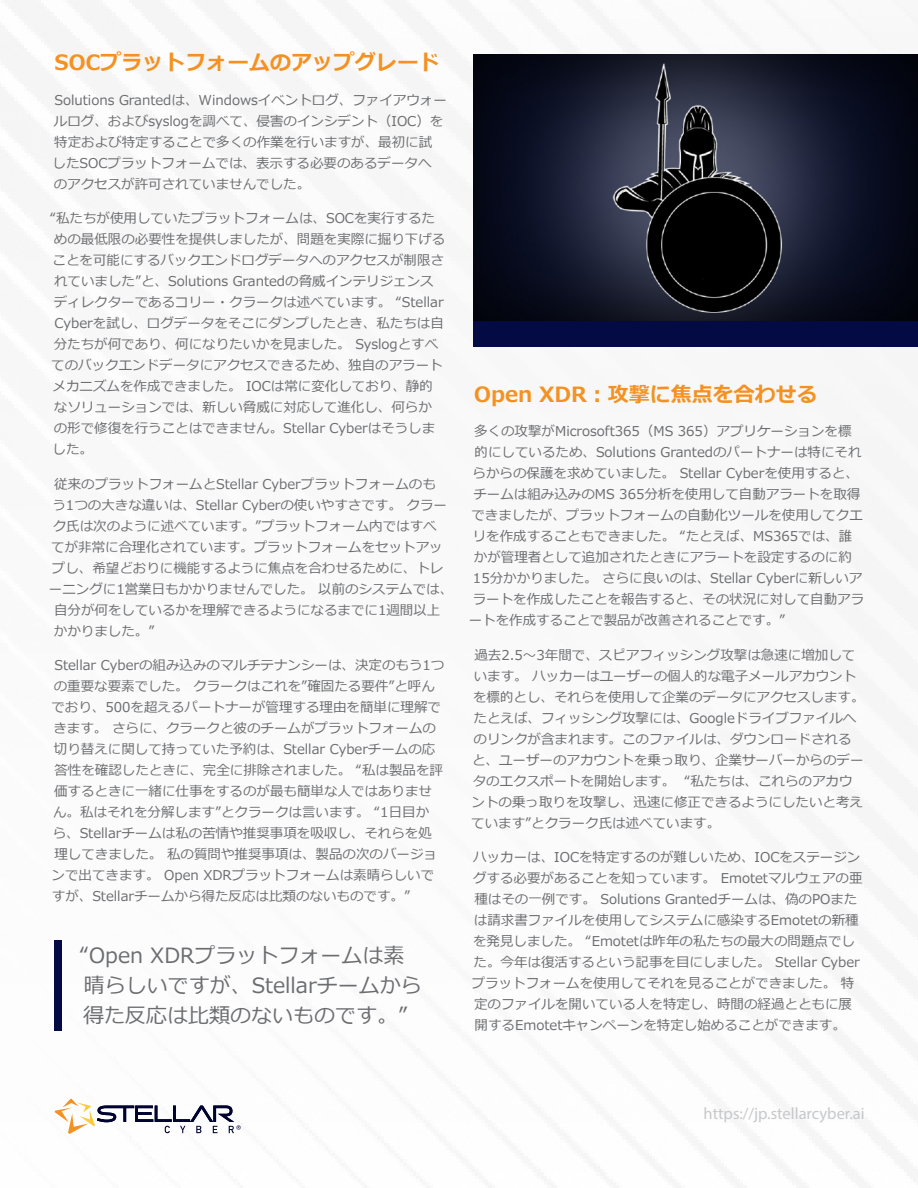
<style>
.page{position:relative;width:918px;height:1188px;background:#fff}
.page>*{position:absolute;margin:0;border:0;box-sizing:border-box;transform-origin:0 0}
.t1{font:21px/30px "Meiryo";color:#6c6d70}
.t2{font:700 21px "Meiryo";letter-spacing:.01em;color:#f59121}
.t3{font:16.5px "Myriad Pro";color:#c7c8ca}
.t4{font:13.5px/21px "Meiryo";color:#6c6d70}
</style>
<div class="page">
<div style="left:54px;top:940px;width:7px;height:91px;background:#040a43"></div>
<svg style="left:55px;top:1099px;width:186px;height:35px"></svg>
<div style="left:473px;top:321px;width:445px;height:26px;background:#040a43"></div>
<img style="left:473px;top:55px;width:445px;height:266px">
<p class="t2" style="left:54px;top:48px;width:387px">SOCプラットフォームのアップグレード</p>
<p class="t4" style="left:53px;top:90px;width:396px">Solutions Grantedは、Windowsイベントログ、ファイアウォールログ、およびsyslogを調べて、侵害のインシデント（IOC）を特定および特定することで多くの作業を行いますが、最初に試したSOCプラットフォームでは、表示する必要のあるデータへのアクセスが許可されていませんでした。</p>
<p class="t4" style="left:50px;top:208px;width:397px">“私たちが使用していたプラットフォームは、SOCを実行するための最低限の必要性を提供しましたが、問題を実際に掘り下げることを可能にするバックエンドログデータへのアクセスが制限されていました”と、Solutions Grantedの脅威インテリジェンスディレクターであるコリー・クラークは述べています。 “Stellar Cyberを試し、ログデータをそこにダンプしたとき、私たちは自分たちが何であり、何になりたいかを見ました。 Syslogとすべてのバックエンドデータにアクセスできるため、独自のアラートメカニズムを作成できました。 IOCは常に変化しており、静的なソリューションでは、新しい脅威に対応して進化し、何らか<br>の形で修復を行うことはできません。Stellar Cyberはそうしました。</p>
<p class="t4" style="left:54px;top:474px;width:383px">従来のプラットフォームとStellar Cyberプラットフォームのも</p>
<p class="t4" style="left:52px;top:495px;width:396px">う1つの大きな違いは、Stellar Cyberの使いやすさです。 クラー</p>
<p class="t4" style="left:53px;top:516px;width:386px">ク氏は次のように述べています。”プラットフォーム内ではすべ</p>
<p class="t4" style="left:51px;top:537px;width:393px">てが非常に合理化されています。プラットフォームをセットアッ</p>
<p class="t4" style="left:52px;top:558px;width:393px">プし、希望どおりに機能するように焦点を合わせるために、トレ</p>
<p class="t4" style="left:49px;top:579px;width:406px">ーニングに1営業日もかかりませんでした。 以前のシステムでは、</p>
<p class="t4" style="left:54px;top:600px;width:388px">自分が何をしているかを理解できるようになるまでに1週間以上</p>
<p class="t4" style="left:54px;top:621px;width:102px">かかりました。”</p>
<p class="t4" style="left:51px;top:655px;width:394px">Stellar Cyberの組み込みのマルチテナンシーは、決定のもう1つの重要な要素でした。 クラークはこれを”確固たる要件”と呼んでおり、500を超えるパートナーが管理する理由を簡単に理解できます。 さらに、クラークと彼のチームがプラットフォームの切り替えに関して持っていた予約は、Stellar Cyberチームの応答性を確認したときに、完全に排除されました。 “私は製品を評価するときに一緒に仕事をするのが最も簡単な人ではありません。私はそれを分解します”とクラークは言います。 “1日目か<br>ら、Stellarチームは私の苦情や推奨事項を吸収し、それらを処理してきました。 私の質問や推奨事項は、製品の次のバージョンで出てきます。 Open XDRプラットフォームは素晴らしいですが、Stellarチームから得た反応は比類のないものです。”</p>
<p class="t1" style="left:80px;top:942px;width:343px">“Open XDRプラットフォームは素晴らしいですが、Stellarチームから得た反応は比類のないものです。”</p>
<p class="t2" style="left:474px;top:379px;width:345px">Open XDR：攻撃に焦点を合わせる</p>
<p class="t4" style="left:474px;top:422px;width:379px">多くの攻撃がMicrosoft365（MS 365）アプリケーションを標</p>
<p class="t4" style="left:475px;top:443px;width:389px">的にしているため、Solutions Grantedのパートナーは特にそれ</p>
<p class="t4" style="left:473px;top:464px;width:388px">らからの保護を求めていました。 Stellar Cyberを使用すると、</p>
<p class="t4" style="left:473px;top:485px;width:389px">チームは組み込みのMS 365分析を使用して自動アラートを取得</p>
<p class="t4" style="left:471px;top:506px;width:393px">できましたが、プラットフォームの自動化ツールを使用してクエ</p>
<p class="t4" style="left:473px;top:527px;width:381px">リを作成することもできました。 “たとえば、MS365では、誰</p>
<p class="t4" style="left:474px;top:548px;width:379px">かが管理者として追加されたときにアラートを設定するのに約</p>
<p class="t4" style="left:473px;top:569px;width:391px">15分かかりました。 さらに良いのは、Stellar Cyberに新しいア</p>
<p class="t4" style="left:473px;top:590px;width:393px">ラートを作成したことを報告すると、その状況に対して自動アラ</p>
<p class="t4" style="left:469px;top:611px;width:318px">ートを作成することで製品が改善されることです。”</p>
<p class="t4" style="left:471px;top:645px;width:395px">過去2.5〜3年間で、スピアフィッシング攻撃は急速に増加しています。 ハッカーはユーザーの個人的な電子メールアカウントを標的とし、それらを使用して企業のデータにアクセスします。たとえば、フィッシング攻撃には、Googleドライブファイルへのリンクが含まれます。このファイルは、ダウンロードされると、ユーザーのアカウントを乗っ取り、企業サーバーからのデータのエクスポートを開始します。 “私たちは、これらのアカウントの乗っ取りを攻撃し、迅速に修正できるようにしたいと考えています”とクラーク氏は述べています。</p>
<p class="t4" style="left:472px;top:848px;width:392px">ハッカーは、IOCを特定するのが難しいため、IOCをステージングする必要があることを知っています。 Emotetマルウェアの亜種はその一例です。 Solutions Grantedチームは、偽のPOまたは請求書ファイルを使用してシステムに感染するEmotetの新種を発見しました。 “Emotetは昨年の私たちの最大の問題点でした。今年は復活するという記事を目にしました。 Stellar Cyberプラットフォームを使用してそれを見ることができました。 特定のファイルを開いている人を特定し、時間の経過とともに展開するEmotetキャンペーンを特定し始めることができます。</p>
<p class="t3" style="left:704px;top:1103px;width:163px">https://jp.stellarcyber.ai</p>
</div>
